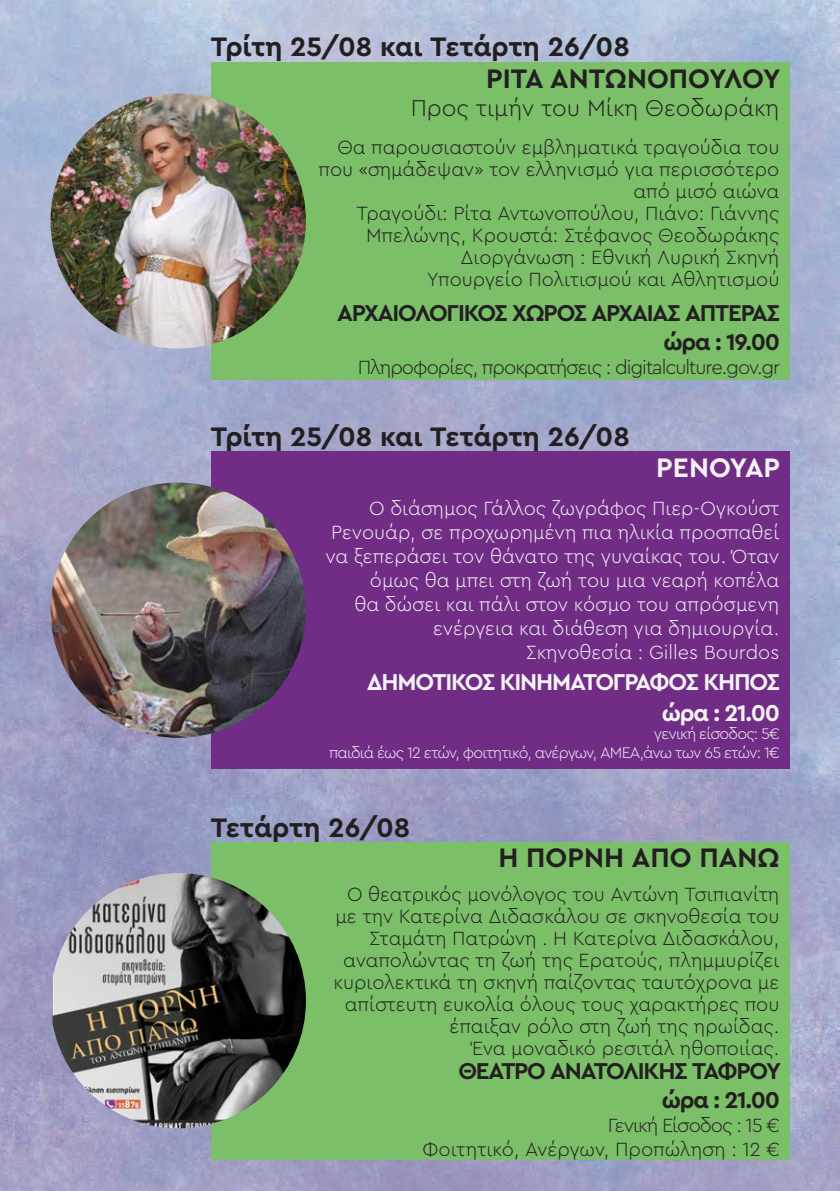
<style>
.page{position:relative;width:840px;height:1191px;background:#fff}
.page>*{position:absolute;margin:0;border:0;box-sizing:border-box;transform-origin:0 0}
.t1{font:700 28px "Cera Pro";color:#231f20}
.t2{font:700 28px "Cera Pro";color:#f3f3f4}
.t3{font:700 24px "Cera Pro";letter-spacing:-.05em;color:#231f20}
.t4{font:700 24px "Cera Pro";letter-spacing:-.05em;color:#f3f3f4}
.t5{font:300 24px "Cera Pro";color:#231f20}
.t6{font:300 20px/22px "Cera Pro";color:#231f20;text-align:right}
.t7{font:300 20px/24px "Cera Pro";color:#f3f3f4;text-align:right}
.t8{font:300 20px "Cera Pro";letter-spacing:-.05em;color:#231f20}
.t9{font:300 16px "Cera Pro";letter-spacing:-.05em;color:#f3f3f4}
</style>
<div class="page">
<img style="left:0;top:0;width:839px;height:1191px">
<div style="left:211px;top:451px;width:578px;height:318px;background:#712c86"></div>
<img style="left:50px;top:482px;width:256px;height:256px;border-radius:128px">
<div style="left:211px;top:62px;width:578px;height:317px;background:#7cbf69"></div>
<img style="left:50px;top:93px;width:256px;height:255px;border-radius:128px">
<div style="left:211px;top:842px;width:578px;height:317px;background:#7cbf69"></div>
<img style="left:52px;top:873px;width:254px;height:255px">
<p class="t1" style="left:211px;top:28px;width:420px">Τρίτη 25/08 και Τετάρτη 26/08</p>
<p class="t1" style="left:486px;top:60px;width:295px">ΡΙΤΑ ΑΝΤΩΝΟΠΟΥΛΟΥ</p>
<p class="t5" style="left:410px;top:92px;width:370px">Προς τιμήν του Μίκη Θεοδωράκη</p>
<p class="t6" style="left:318px;top:135px;width:462px">Θα παρουσιαστούν εμβληματικά τραγούδια του που «σημάδεψαν» τον ελληνισμό για περισσότερο από μισό αιώνα</p>
<p class="t6" style="left:356px;top:201px;width:424px;text-align:center">Τραγούδι: Ρίτα Αντωνοπούλου, Πιάνο: Γιάννης<br>Μπελώνης, Κρουστά: Στέφανος Θεοδωράκης</p>
<p class="t6" style="left:460px;top:245px;width:320px">Διοργάνωση : Εθνική Λυρική Σκηνή</p>
<p class="t6" style="left:426px;top:267px;width:354px">Υπουργείο Πολιτισμού και Αθλητισμού</p>
<p class="t3" style="left:337px;top:297px;width:444px">ΑΡΧΑΙΟΛΟΓΙΚΟΣ ΧΩΡΟΣ ΑΡΧΑΙΑΣ ΑΠΤΕΡΑΣ</p>
<p class="t3" style="left:663px;top:326px;width:118px">ώρα : 19.00</p>
<p class="t8" style="left:357px;top:354px;width:424px">Πληροφορίες, προκρατήσεις : digitalculture.gov.gr</p>
<p class="t1" style="left:211px;top:418px;width:420px">Τρίτη 25/08 και Τετάρτη 26/08</p>
<p class="t2" style="left:656px;top:449px;width:125px">ΡΕΝΟΥΑΡ</p>
<p class="t7" style="left:325px;top:495px;width:455px">Ο διάσημος Γάλλος ζωγράφος Πιερ-Ογκούστ Ρενουάρ, σε προχωρημένη πια ηλικία προσπαθεί να ξεπεράσει τον θάνατο της γυναίκας του. Όταν όμως θα μπει στη ζωή του μια νεαρή κοπέλα<br>θα δώσει και πάλι στον κόσμο του απρόσμενη ενέργεια και διάθεση για δημιουργία.</p>
<p class="t7" style="left:525px;top:639px;width:255px">Σκηνοθεσία : Gilles Bourdos</p>
<p class="t4" style="left:367px;top:666px;width:414px">ΔΗΜΟΤΙΚΟΣ ΚΙΝΗΜΑΤΟΓΡΑΦΟΣ ΚΗΠΟΣ</p>
<p class="t4" style="left:661px;top:697px;width:120px">ώρα : 21.00</p>
<p class="t9" style="left:653px;top:723px;width:128px">γενική είσοδος: 5€</p>
<p class="t9" style="left:329px;top:742px;width:452px">παιδιά έως 12 ετών, φοιτητικό, ανέργων, ΑΜΕΑ,άνω των 65 ετών: 1€</p>
<p class="t1" style="left:211px;top:808px;width:201px">Τετάρτη 26/08</p>
<p class="t1" style="left:498px;top:839px;width:282px">Η ΠΟΡΝΗ ΑΠΟ ΠΑΝΩ</p>
<p class="t6" style="left:333px;top:882px;width:447px">Ο θεατρικός μονόλογος του Αντώνη Τσιπιανίτη με την Κατερίνα Διδασκάλου σε σκηνοθεσία του Σταμάτη Πατρώνη . Η Κατερίνα Διδασκάλου, αναπολώντας τη ζωή της Ερατούς, πλημμυρίζει κυριολεκτικά τη σκηνή παίζοντας ταυτόχρονα με απίστευτη ευκολία όλους τους χαρακτήρες που έπαιξαν ρόλο στη ζωή της ηρωίδας.</p>
<p class="t6" style="left:472px;top:1036px;width:308px">Ένα μοναδικό ρεσιτάλ ηθοποιίας.</p>
<p class="t3" style="left:458px;top:1055px;width:324px">ΘΕΑΤΡΟ ΑΝΑΤΟΛΙΚΗΣ ΤΑΦΡΟΥ</p>
<p class="t3" style="left:661px;top:1084px;width:120px">ώρα : 21.00</p>
<p class="t8" style="left:607px;top:1112px;width:174px">Γενική Είσοδος : 15 €</p>
<p class="t6" style="left:422px;top:1137px;width:359px">Φοιτητικό, Ανέργων, Προπώληση : 12 €</p>
</div>
